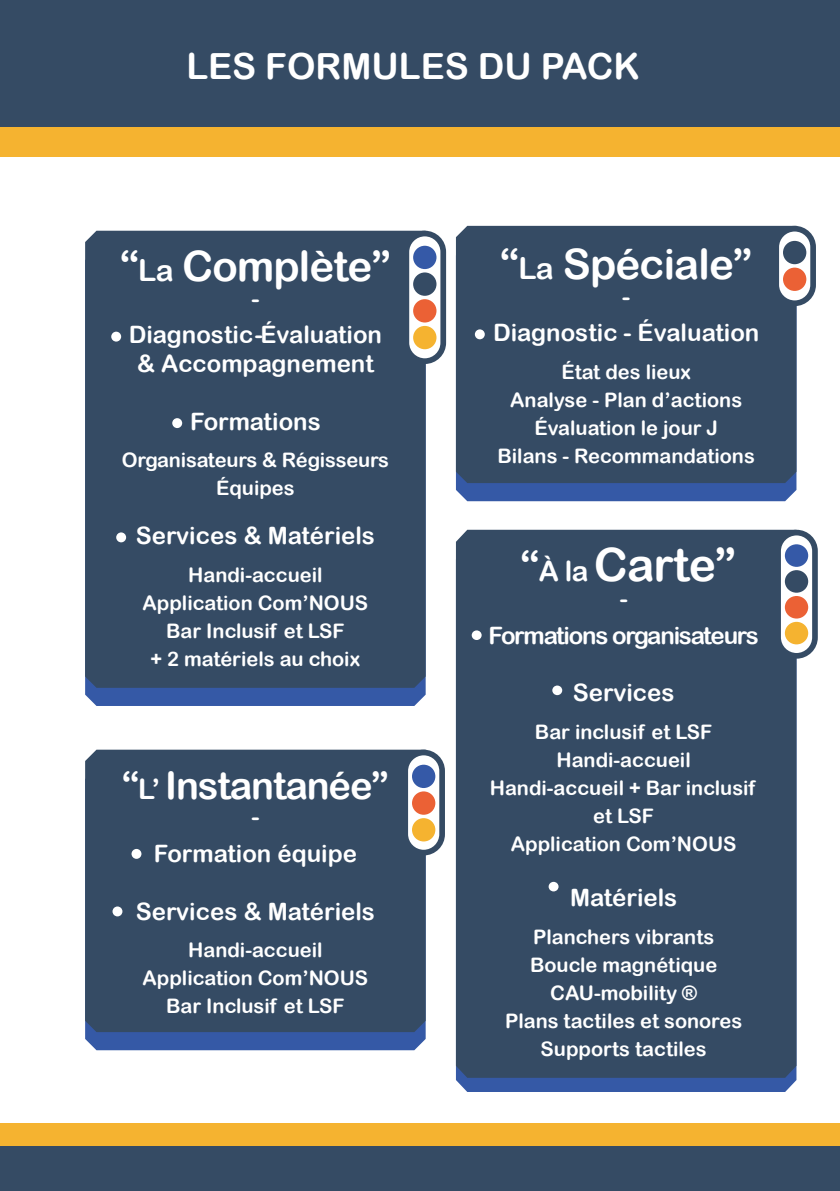
<style>
.page{position:relative;width:840px;height:1191px;background:#fff}
.page>*{position:absolute;margin:0;border:0;box-sizing:border-box;transform-origin:0 0}
.t1{font:46px "Arial Rounded MT Bold";letter-spacing:-.02em;color:#fff}
.t2{font:42px "Arial Rounded MT Bold";letter-spacing:-.02em;color:#fff}
.t3{font:38px "Arial Rounded MT Bold";letter-spacing:-.03em;color:#fff}
.t4{font:36px "Arial Rounded MT Bold";color:#fff}
.t5{font:24px/28.8px "Arial Rounded MT Bold";color:#fff;text-align:center}
.t6{font:24px "Arial Rounded MT Bold";letter-spacing:-.05em;color:#fff}
.t7{font:20px/28px "Arial Rounded MT Bold";color:#fff;text-align:center}
.s1{font-size:30px}
.s2{font-size:28px}
.s3{font-size:42px}
</style>
<div class="page">
<div style="left:85px;top:688px;width:340px;height:18px;background:#3559a6"></div>
<div style="left:85px;top:231px;width:340px;height:457px;background:#354b64"></div>
<div style="left:406px;top:233px;width:37px;height:128px;background:#fff;border-radius:18px"></div>
<div style="left:403px;top:231px;width:43px;height:133px;border:6px solid #354b64;border-radius:18px"></div>
<div style="left:413px;top:246px;width:23px;height:23px;background:#3559a7;border-radius:50%"></div>
<div style="left:413px;top:272px;width:23px;height:24px;background:#354b64;border-radius:50%"></div>
<div style="left:413px;top:299px;width:23px;height:23px;background:#eb6135;border-radius:50%"></div>
<div style="left:413px;top:326px;width:23px;height:23px;background:#f5b330;border-radius:50%"></div>
<div style="left:111px;top:332px;width:10px;height:9px;background:#fff;border-radius:50%"></div>
<div style="left:172px;top:418px;width:10px;height:10px;background:#fff;border-radius:50%"></div>
<div style="left:116px;top:532px;width:10px;height:10px;background:#fff;border-radius:50%"></div>
<div style="left:455px;top:483px;width:341px;height:18px;background:#3559a6"></div>
<div style="left:455px;top:226px;width:341px;height:257px;background:#354b64"></div>
<div style="left:474px;top:329px;width:10px;height:10px;background:#fff;border-radius:50%"></div>
<svg style="left:775px;top:229px;width:37px;height:74px"></svg>
<div style="left:773px;top:226px;width:42px;height:80px;border:6px solid #354b64;border-radius:18px"></div>
<div style="left:782px;top:241px;width:23px;height:23px;background:#354b64;border-radius:50%"></div>
<div style="left:782px;top:268px;width:23px;height:23px;background:#eb6135;border-radius:50%"></div>
<div style="left:85px;top:1032px;width:340px;height:18px;background:#3559a6"></div>
<div style="left:85px;top:749px;width:340px;height:283px;background:#354b64"></div>
<svg style="left:405px;top:752px;width:37px;height:100px"></svg>
<div style="left:402px;top:749px;width:42px;height:106px;border:6px solid #354b64;border-radius:18px"></div>
<div style="left:412px;top:764px;width:23px;height:24px;background:#3559a7;border-radius:50%"></div>
<div style="left:412px;top:791px;width:23px;height:23px;background:#eb6135;border-radius:50%"></div>
<div style="left:412px;top:818px;width:23px;height:23px;background:#f5b330;border-radius:50%"></div>
<div style="left:131px;top:849px;width:10px;height:10px;background:#fff;border-radius:50%"></div>
<div style="left:112px;top:906px;width:10px;height:10px;background:#fff;border-radius:50%"></div>
<svg style="left:455px;top:1077px;width:341px;height:15px;background:#3a5ca5"></svg>
<div style="left:455px;top:530px;width:341px;height:547px;background:#354b64"></div>
<svg style="left:777px;top:532px;width:37px;height:124px"></svg>
<div style="left:774px;top:530px;width:43px;height:128px;border:6px solid #354b64;border-radius:18px"></div>
<div style="left:784px;top:544px;width:23px;height:23px;background:#3559a7;border-radius:50%"></div>
<div style="left:784px;top:570px;width:23px;height:22px;background:#354b64;border-radius:50%"></div>
<div style="left:784px;top:596px;width:23px;height:22px;background:#eb6135;border-radius:50%"></div>
<div style="left:784px;top:622px;width:23px;height:22px;background:#f5b330;border-radius:50%"></div>
<div style="left:471px;top:630px;width:10px;height:10px;background:#fff;border-radius:50%"></div>
<div style="left:552px;top:685px;width:10px;height:10px;background:#fff;border-radius:50%"></div>
<div style="left:548px;top:882px;width:10px;height:9px;background:#fff;border-radius:50%"></div>
<div style="left:0;top:0;width:839px;height:127px;background:#354b64"></div>
<div style="left:0;top:1130px;width:839px;height:61px;background:#354b64"></div>
<div style="left:0;top:1123px;width:839px;height:22px;background:#f5b330"></div>
<div style="left:0;top:127px;width:839px;height:30px;background:#f5b330"></div>
<p class="t4" style="left:186px;top:45px;width:455px">LES FORMULES DU PACK</p>
<p class="t2" style="left:120px;top:241px;width:272px">“<span class="s1">La</span> Complète”</p>
<p class="t5" style="left:251px;top:283px;width:9px">-</p>
<p class="t5" style="left:129px;top:320px;width:255px">Diagnostic -Évaluation &amp; Accompagnement</p>
<p class="t5" style="left:190px;top:406px;width:132px">Formations</p>
<p class="t7" style="left:122px;top:446px;width:268px">Organisateurs &amp; Régisseurs</p>
<p class="t7" style="left:216px;top:474px;width:80px">Équipes</p>
<p class="t5" style="left:136px;top:521px;width:240px">Services &amp; Matériels</p>
<p class="t7" style="left:188px;top:560px;width:136px">Handi-accueil</p>
<p class="t7" style="left:142px;top:588px;width:227px">Application Com’NOUS</p>
<p class="t7" style="left:166px;top:616px;width:180px">Bar Inclusif et LSF</p>
<p class="t7" style="left:150px;top:644px;width:211px">+ 2 matériels au choix</p>
<p class="t3" style="left:122px;top:763px;width:268px">“<span class="s2">L’</span> Instantanée”</p>
<p class="t5" style="left:251px;top:802px;width:9px">-</p>
<p class="t5" style="left:154px;top:838px;width:204px">Formation équipe</p>
<p class="t5" style="left:136px;top:896px;width:240px">Services &amp; Matériels</p>
<p class="t7" style="left:188px;top:935px;width:136px">Handi-accueil</p>
<p class="t7" style="left:142px;top:963px;width:227px">Application Com’NOUS</p>
<p class="t7" style="left:166px;top:991px;width:180px">Bar Inclusif et LSF</p>
<p class="t2" style="left:499px;top:239px;width:254px">“<span class="s1">La</span> Spéciale”</p>
<p class="t5" style="left:622px;top:281px;width:9px">-</p>
<p class="t5" style="left:492px;top:318px;width:268px">Diagnostic - Évaluation</p>
<p class="t7" style="left:510px;top:358px;width:233px">État des lieux<br>Analyse - Plan d’actions</p>
<p class="t7" style="left:534px;top:414px;width:185px">Évaluation le jour J</p>
<p class="t7" style="left:497px;top:442px;width:259px">Bilans - Recommandations</p>
<p class="t1" style="left:520px;top:537px;width:217px"><span class="s3">“</span><span class="s2">À la</span> Carte”</p>
<p class="t5" style="left:619px;top:583px;width:9px">-</p>
<p class="t6" style="left:488px;top:621px;width:271px">Formations organisateurs</p>
<p class="t5" style="left:572px;top:678px;width:103px">Services</p>
<p class="t7" style="left:534px;top:717px;width:179px">Bar inclusif et LSF</p>
<p class="t7" style="left:556px;top:745px;width:136px">Handi-accueil</p>
<p class="t7" style="left:489px;top:773px;width:267px">Handi-accueil + Bar inclusif et LSF</p>
<p class="t7" style="left:510px;top:829px;width:227px">Application Com’NOUS</p>
<p class="t5" style="left:569px;top:883px;width:109px">Matériels</p>
<p class="t7" style="left:532px;top:922px;width:183px">Planchers vibrants</p>
<p class="t7" style="left:529px;top:950px;width:188px">Boucle magnétique</p>
<p class="t7" style="left:550px;top:978px;width:148px">CAU-mobility ®</p>
<p class="t7" style="left:504px;top:1006px;width:239px">Plans tactiles et sonores</p>
<p class="t7" style="left:540px;top:1034px;width:167px">Supports tactiles</p>
</div>
